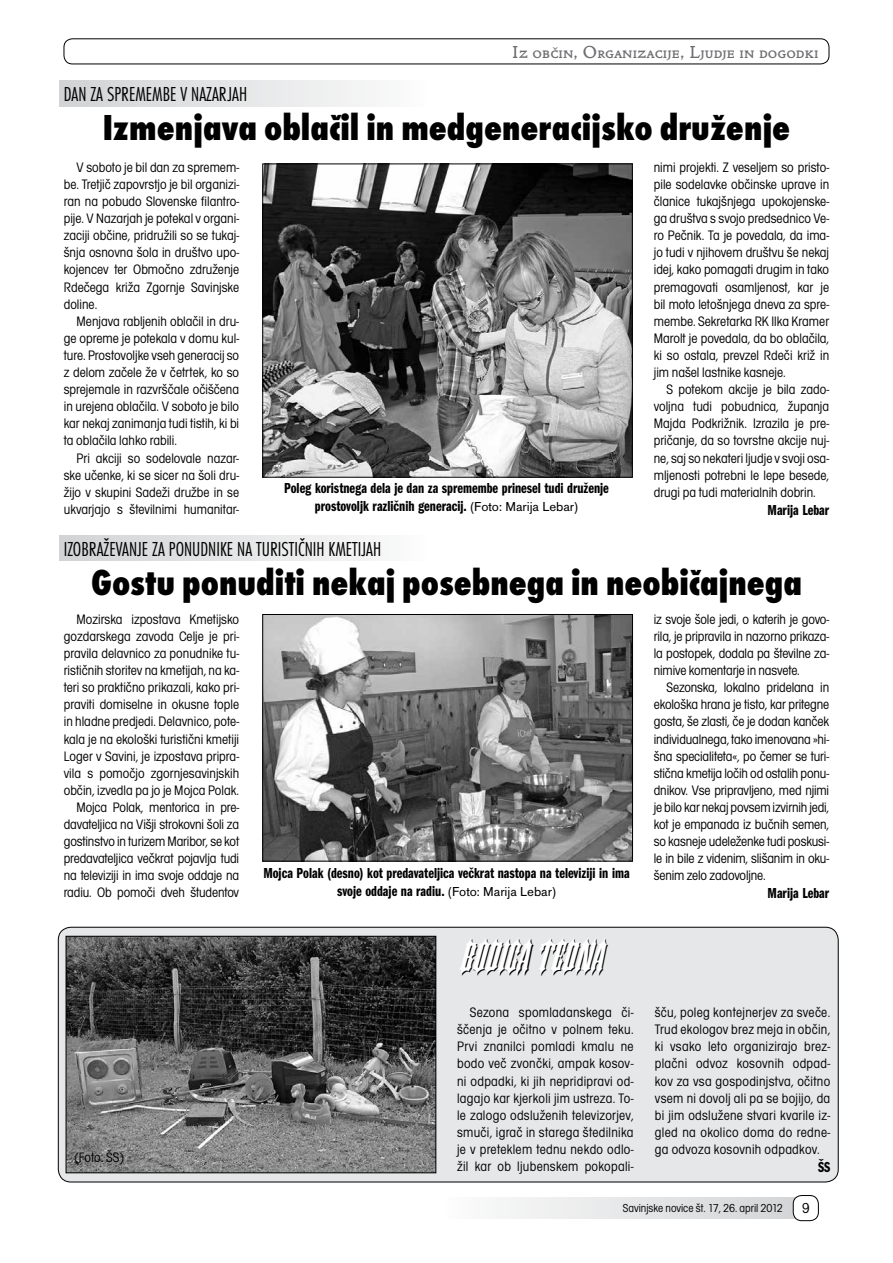
<style>
.page{position:relative;width:893px;height:1263px;background:#fff}
.page>*{position:absolute;margin:0;border:0;box-sizing:border-box;transform-origin:0 0}
.t1{font:37.5px "Futura TEE Extr Bold Cond";color:#000}
.t2{font:italic 37.5px "SLO Ironwood";color:#000}
.t3{font:21px "Futura TEE Ligh Cond";color:#000}
.t4{font:18px "Golden Typ SC Itc TEE Orig";color:#6d6e71}
.t5{font:15px/18px "Franklin Got Itc TEE Demi Comp";color:#000;text-align:center}
.t6{font:condensed 15px "Avant Gar Got Itc TEE";color:#000}
.t7{font:condensed 14.25px/17.1px "Avant Gar Got Itc TEE";color:#000;text-align:justify}
.t8{font:condensed 12px "Avant Gar Got Itc TEE";color:#000}
.s1{font-family:"Accius TEE";font-size:13.5px}
</style>
<div class="page">
<div style="left:443px;top:1197px;width:372px;height:22px;background:linear-gradient(to right,#fdfdfd,#d0d1d3)"></div>
<div style="left:793px;top:1195px;width:25px;height:26px;background:#fff;border-radius:9px"></div>
<div style="left:793px;top:1195px;width:26px;height:26px;border:1px solid #000;border-radius:9px"></div>
<div style="left:64px;top:39px;width:765px;height:25px;border:1px solid #000;border-radius:9px"></div>
<div style="left:60px;top:535px;width:369px;height:26px;background:linear-gradient(to right,#d1d2d4,#fcfcfc)"></div>
<div style="left:60px;top:81px;width:369px;height:25px;background:linear-gradient(to right,#d1d2d4,#fcfcfc)"></div>
<div style="left:58px;top:927px;width:780px;height:255px;background:#e6e7e8;border-radius:13px"></div>
<div style="left:58px;top:927px;width:780px;height:255px;border:1px solid #000;border-radius:13px"></div>
<img style="left:68px;top:938px;width:366px;height:233px">
<div style="left:66px;top:936px;width:370px;height:237px;border:1px solid #000"></div>
<img style="left:265px;top:166px;width:365px;height:309px">
<div style="left:263px;top:164px;width:369px;height:313px;border:1px solid #000"></div>
<img style="left:265px;top:616px;width:366px;height:243px">
<div style="left:263px;top:614px;width:370px;height:247px;border:1px solid #000"></div>
<p class="t4" style="left:512px;top:42px;width:308px">Iz občin, Organizacije, Ljudje in dogodki</p>
<h2 class="t3" style="left:64px;top:82px;width:185px">DAN ZA SPREMEMBE V NAZARJAH</h2>
<h1 class="t1" style="left:103px;top:106px;width:689px">Izmenjava oblačil in medgeneracijsko druženje</h1>
<p class="t7" style="left:64px;top:159px;width:177px;text-indent:13px">V soboto je bil dan za spremem&shy;be. Tretjič zapovrstjo je bil organizi&shy;ran na pobudo Slovenske filantro&shy;pije. V Nazarjah je potekal v organi&shy;zaciji občine, pridružili so se tukaj&shy;šnja osnovna šola in društvo upo&shy;kojencev ter Območno združenje Rdečega križa Zgornje Savinjske doline.</p>
<p class="t7" style="left:64px;top:313px;width:177px;text-indent:13px">Menjava rabljenih oblačil in dru&shy;ge opreme je potekala v domu kul&shy;ture. Prostovoljke vseh generacij so z delom začele že v četrtek, ko so sprejemale in razvrščale očiščena in urejena oblačila. V soboto je bilo kar nekaj zanimanja tudi tistih, ki bi ta oblačila lahko rabili.</p>
<p class="t7" style="left:64px;top:449px;width:177px;text-indent:13px">Pri akciji so sodelovale nazar&shy;ske učenke, ki se sicer na šoli dru&shy;žijo v skupini Sadeži družbe in se ukvarjajo s številnimi humanitar-</p>
<p class="t5" style="left:284px;top:479px;width:326px">Poleg koristnega dela je dan za spremembe prinesel tudi druženje prostovoljk različnih generacij. <span class="s1">(Foto: Marija Lebar)</span></p>
<p class="t7" style="left:654px;top:159px;width:177px">nimi projekti. Z veseljem so pristo&shy;pile sodelavke občinske uprave in članice tukajšnjega upokojenske&shy;ga društva s svojo predsednico Ve&shy;ro Pečnik. Ta je povedala, da ima&shy;jo tudi v njihovem društvu še nekaj idej, kako pomagati drugim in tako premagovati osamljenost, kar je bil moto letošnjega dneva za spre&shy;membe. Sekretarka RK Ilka Kramer Marolt je povedala, da bo oblačila, ki so ostala, prevzel Rdeči križ in jim našel lastnike kasneje.</p>
<p class="t7" style="left:654px;top:381px;width:177px;text-indent:13px">S potekom akcije je bila zado&shy;voljna tudi pobudnica, županja Majda Podkrižnik. Izrazila je pre&shy;pričanje, da so tovrstne akcije nuj&shy;ne, saj so nekateri ljudje v svoji osa&shy;mljenosti potrebni le lepe besede, drugi pa tudi materialnih dobrin.</p>
<p class="t5" style="left:767px;top:501px;width:63px">Marija Lebar</p>
<h2 class="t3" style="left:64px;top:537px;width:319px">IZOBRAŽEVANJE ZA PONUDNIKE NA TURISTIČNIH KMETIJAH</h2>
<h1 class="t1" style="left:91px;top:562px;width:712px">Gostu ponuditi nekaj posebnega in neobičajnega</h1>
<p class="t7" style="left:64px;top:611px;width:177px;text-align:right">Mozirska izpostava Kmetijsko gozdarskega zavoda Celje je pri&shy;pravila delavnico za ponudnike tu&shy;rističnih storitev na kmetijah, na ka&shy;teri so praktično prikazali, kako pri&shy;praviti domiselne in okusne tople in hladne predjedi. Delavnico, pote&shy;kala je na ekološki turistični kmetiji Loger v Savini, je izpostava pripra&shy;vila s pomočjo zgornjesavinjskih občin, izvedla pa jo je Mojca Polak.<br>Mojca Polak, mentorica in pre&shy;davateljica na Višji strokovni šoli za gostinstvo in turizem Maribor, se kot predavateljica večkrat pojavlja tudi na televiziji in ima svoje oddaje na radiu. Ob pomoči dveh študentov</p>
<p class="t7" style="left:654px;top:611px;width:177px">iz svoje šole jedi, o katerih je govo&shy;rila, je pripravila in nazorno prikaza&shy;la postopek, dodala pa številne za&shy;nimive komentarje in nasvete.</p>
<p class="t7" style="left:654px;top:679px;width:177px;text-indent:13px">Sezonska, lokalno pridelana in ekološka hrana je tisto, kar pritegne gosta, še zlasti, če je dodan kanček individualnega, tako imenovana »hi&shy;šna specialiteta«, po čemer se turi&shy;stična kmetija ločih od ostalih ponu&shy;dnikov. Vse pripravljeno, med njimi je bilo kar nekaj povsem izvirnih jedi, kot je empanada iz bučnih semen, so kasneje udeleženke tudi poskusi&shy;le in bile z videnim, slišanim in oku&shy;šenim zelo zadovoljne.</p>
<p class="t5" style="left:767px;top:884px;width:63px">Marija Lebar</p>
<p class="t5" style="left:263px;top:864px;width:368px">Mojca Polak (desno) kot predavateljica večkrat nastopa na televiziji in ima svoje oddaje na radiu. <span class="s1">(Foto: Marija Lebar)</span></p>
<p class="t7" style="left:74px;top:1148px;width:51px">(Foto: ŠS)</p>
<h1 class="t2" style="left:460px;top:933px;width:144px">BODICA TEDNA</h1>
<p class="t7" style="left:457px;top:1004px;width:178px;text-indent:13px">Sezona spomladanskega či&shy;ščenja je očitno v polnem teku.<br>Prvi znanilci pomladi kmalu ne bodo več zvončki, ampak kosov&shy;ni odpadki, ki jih nepridipravi od&shy;lagajo kar kjerkoli jim ustreza. To&shy;le zalogo odsluženih televizorjev, smuči, igrač in starega štedilnika je v preteklem tednu nekdo odlo&shy;žil kar ob ljubenskem pokopali-</p>
<p class="t7" style="left:655px;top:1004px;width:177px">šču, poleg kontejnerjev za sveče.<br>Trud ekologov brez meja in občin, ki vsako leto organizirajo brez&shy;plačni odvoz kosovnih odpad&shy;kov za vsa gospodinjstva, očitno vsem ni dovolj ali pa se bojijo, da bi jim odslužene stvari kvarile iz&shy;gled na okolico doma do redne&shy;ga odvoza kosovnih odpadkov.</p>
<p class="t5" style="left:818px;top:1158px;width:14px">ŠS</p>
<p class="t8" style="left:623px;top:1201px;width:161px">Savinjske novice št. 17, 26. april 2012</p>
<p class="t6" style="left:802px;top:1199px;width:9px">9</p>
</div>
